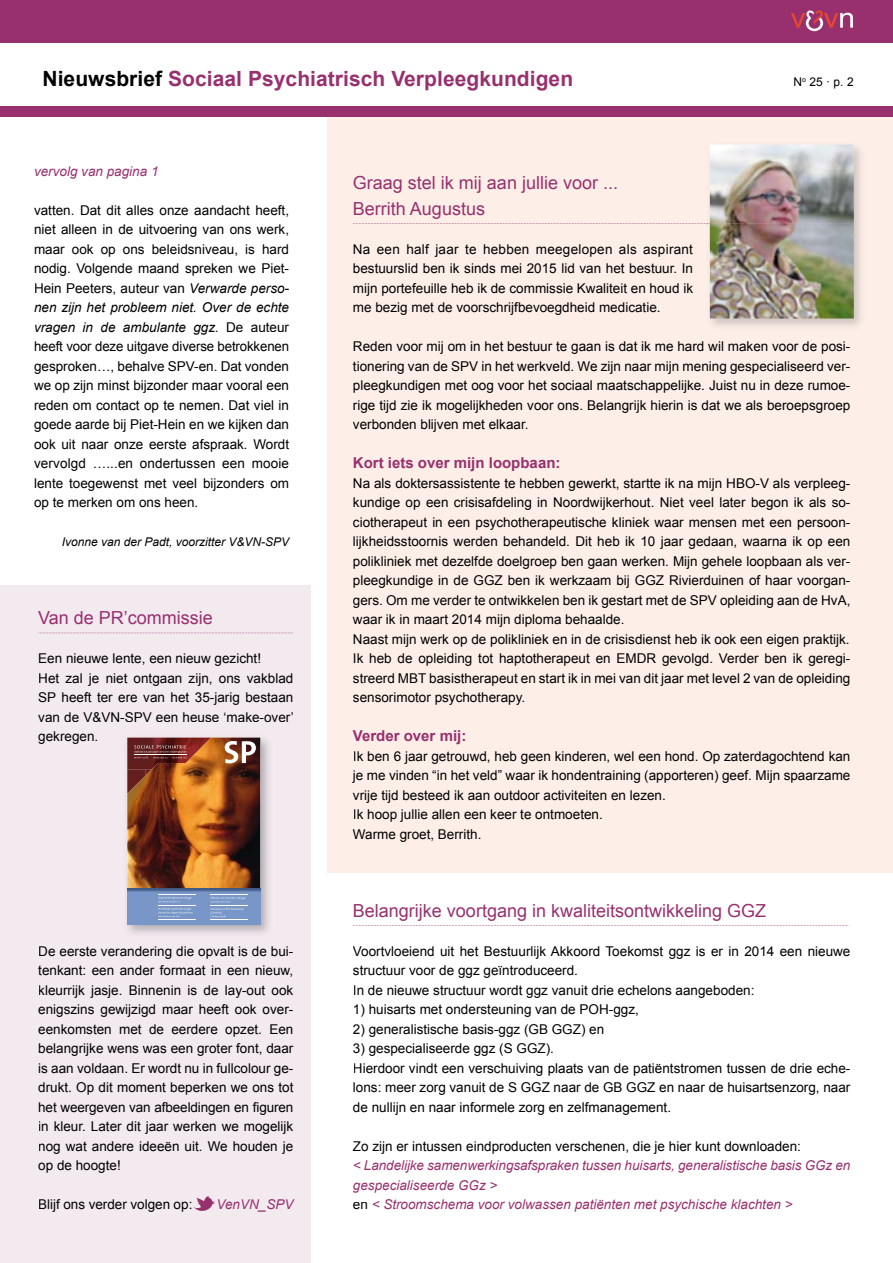
<style>
.page{position:relative;width:893px;height:1263px;background:#fff}
.page>*{position:absolute;margin:0;border:0;box-sizing:border-box;transform-origin:0 0}
.t1{font:700 21px "Arial";letter-spacing:.005em;color:#98306e}
.t2{font:18px/25.5px "Arial";color:#98306e}
.t3{font:700 15px "Arial";color:#98306e}
.t4{font:13.5px/19.5px "Arial";color:#000}
.t5{font:italic 13.5px/19.5px "Arial";color:#98306e}
.t6{font:italic 12px "Arial";color:#000}
.t7{font:12px "Arial";color:#000}
.s1{color:#000}
.s2{font-style:italic}
.s3{font-style:normal;color:#000}
</style>
<div class="page">
<div style="left:327px;top:117px;width:566px;height:756px;background:#fdefe8"></div>
<div style="left:0;top:585px;width:310px;height:678px;background:#f3eaf0"></div>
<div style="left:0;top:0;width:893px;height:43px;background:#98306e"></div>
<svg style="left:791px;top:10px;width:62px;height:21px"></svg>
<div style="left:0;top:106px;width:893px;height:11px;background:#98306e"></div>
<svg style="left:38px;top:633px;width:255px;height:1px"></svg>
<svg style="left:353px;top:925px;width:495px;height:1px"></svg>
<img style="left:710px;top:145px;width:144px;height:174px">
<svg style="left:353px;top:223px;width:498px;height:1px"></svg>
<img style="left:127px;top:739px;width:142px;height:195px">
<img style="left:127px;top:737px;width:133px;height:188px">
<svg style="left:211px;top:908px;width:32px;height:9px"></svg>
<svg style="left:211px;top:897px;width:34px;height:5px"></svg>
<svg style="left:158px;top:897px;width:35px;height:20px"></svg>
<hr style="left:158px;top:905px;width:38px;height:1px;background:#fff">
<hr style="left:210px;top:905px;width:38px;height:1px;background:#fff">
<hr style="left:210px;top:920px;width:38px;height:1px;background:#fff">
<hr style="left:158px;top:920px;width:38px;height:1px;background:#fff">
<hr style="left:210px;top:894px;width:38px;height:1px;background:#fff">
<hr style="left:158px;top:894px;width:38px;height:1px;background:#fff">
<img style="left:127px;top:737px;width:85px;height:151px">
<svg style="left:225px;top:737px;width:38px;height:26px"></svg>
<svg style="left:258px;top:926px;width:5px;height:4px"></svg>
<svg style="left:194px;top:1196px;width:21px;height:15px"></svg>
<h1 class="t1" style="left:43px;top:65px;width:532px"><span class="s1">Nieuwsbrief</span> Sociaal Psychiatrisch Verpleegkundigen</h1>
<p class="t7" style="left:793px;top:74px;width:62px">N<sup>o</sup> 25 · p. 2</p>
<p class="t5" style="left:34px;top:161px;width:126px">vervolg van pagina 1</p>
<p class="t4" style="left:34px;top:200px;width:257px;text-align:justify">vatten. Dat dit alles onze aandacht heeft, niet alleen in de uitvoering van ons werk, maar ook op ons beleidsniveau, is hard nodig. Volgende maand spreken we Piet-Hein Peeters, auteur van <span class="s2">Verwarde perso&shy;nen zijn het probleem niet. Over de echte vragen in de ambulante ggz.</span> De auteur heeft voor deze uitgave diverse betrokkenen gesproken…, behalve SPV-en. Dat vonden we op zijn minst bijzonder maar vooral een reden om contact op te nemen. Dat viel in goede aarde bij Piet-Hein en we kijken dan ook uit naar onze eerste afspraak. Wordt vervolgd …...en ondertussen een mooie lente toegewenst met veel bijzonders om op te merken om ons heen.</p>
<p class="t6" style="left:62px;top:534px;width:229px">Ivonne van der Padt, voorzitter V&amp;VN-SPV</p>
<h2 class="t2" style="left:38px;top:605px;width:176px">Van de PR’commissie</h2>
<p class="t4" style="left:38px;top:649px;width:257px">Een nieuwe lente, een nieuw gezicht!<br>Het zal je niet ontgaan zijn, ons vakblad SP heeft ter ere van het 35-jarig bestaan van de V&amp;VN-SPV een heuse ‘make-over’ gekregen.</p>
<p class="t4" style="left:38px;top:941px;width:257px;text-align:justify">De eerste verandering die opvalt is de bui&shy;tenkant: een ander formaat in een nieuw, kleurrijk jasje. Binnenin is de lay-out ook enigszins gewijzigd maar heeft ook over&shy;eenkomsten met de eerdere opzet. Een belangrijke wens was een groter font, daar is aan voldaan. Er wordt nu in fullcolour ge&shy;drukt. Op dit moment beperken we ons tot het weergeven van afbeeldingen en figuren in kleur. Later dit jaar werken we mogelijk nog wat andere ideeën uit. We houden je op de hoogte!</p>
<p class="t4" style="left:38px;top:1195px;width:156px">Blijf ons verder volgen op:</p>
<p class="t5" style="left:217px;top:1195px;width:78px">VenVN_SPV</p>
<h2 class="t2" style="left:353px;top:170px;width:267px">Graag stel ik mij aan jullie voor ...<br>Berrith Augustus</h2>
<p class="t4" style="left:353px;top:239px;width:342px;text-align:justify">Na een half jaar te hebben meegelopen als aspirant bestuurslid ben ik sinds mei 2015 lid van het bestuur. In mijn portefeuille heb ik de commissie Kwaliteit en houd ik me bezig met de voorschrijfbevoegdheid medicatie.</p>
<p class="t4" style="left:353px;top:337px;width:499px;text-align:justify">Reden voor mij om in het bestuur te gaan is dat ik me hard wil maken voor de posi&shy;tionering van de SPV in het werkveld. We zijn naar mijn mening gespecialiseerd ver&shy;pleegkundigen met oog voor het sociaal maatschappelijke. Juist nu in deze rumoe&shy;rige tijd zie ik mogelijkheden voor ons. Belangrijk hierin is dat we als beroepsgroep verbonden blijven met elkaar.</p>
<p class="t3" style="left:353px;top:453px;width:209px">Kort iets over mijn loopbaan:</p>
<p class="t4" style="left:353px;top:473px;width:499px">Na als doktersassistente te hebben gewerkt, startte ik na mijn HBO-V als verpleeg&shy;kundige op een crisisafdeling in Noordwijkerhout. Niet veel later begon ik als so&shy;ciotherapeut in een psychotherapeutische kliniek waar mensen met een persoon&shy;lijkheidsstoornis werden behandeld. Dit heb ik 10 jaar gedaan, waarna ik op een polikliniek met dezelfde doelgroep ben gaan werken. Mijn gehele loopbaan als ver&shy;pleegkundige in de GGZ ben ik werkzaam bij GGZ Rivierduinen of haar voorgan&shy;gers. Om me verder te ontwikkelen ben ik gestart met de SPV opleiding aan de HvA, waar ik in maart 2014 mijn diploma behaalde.<br>Naast mijn werk op de polikliniek en in de crisisdienst heb ik ook een eigen praktijk.<br>Ik heb de opleiding tot haptotherapeut en EMDR gevolgd. Verder ben ik geregi&shy;streerd MBT basistherapeut en start ik in mei van dit jaar met level 2 van de opleiding sensorimotor psychotherapy.</p>
<p class="t3" style="left:353px;top:726px;width:115px">Verder over mij:</p>
<p class="t4" style="left:353px;top:746px;width:499px">Ik ben 6 jaar getrouwd, heb geen kinderen, wel een hond. Op zaterdagochtend kan je me vinden “in het veld” waar ik hondentraining (apporteren) geef. Mijn spaarzame vrije tijd besteed ik aan outdoor activiteiten en lezen.<br>Ik hoop jullie allen een keer te ontmoeten.<br>Warme groet, Berrith.</p>
<h2 class="t2" style="left:353px;top:898px;width:415px">Belangrijke voortgang in kwaliteitsontwikkeling GGZ</h2>
<p class="t4" style="left:353px;top:941px;width:499px">Voortvloeiend uit het Bestuurlijk Akkoord Toekomst ggz is er in 2014 een nieuwe structuur voor de ggz geïntroduceerd.<br>In de nieuwe structuur wordt ggz vanuit drie echelons aangeboden:</p>
<p class="t4" style="left:353px;top:1000px;width:287px">1) huisarts met ondersteuning van de POH-ggz,</p>
<p class="t4" style="left:353px;top:1019px;width:253px">2) generalistische basis-ggz (GB GGZ) en</p>
<p class="t4" style="left:353px;top:1039px;width:499px">3) gespecialiseerde ggz (S GGZ).<br>Hierdoor vindt een verschuiving plaats van de patiëntstromen tussen de drie eche&shy;lons: meer zorg vanuit de S GGZ naar de GB GGZ en naar de huisartsenzorg, naar de nullijn en naar informele zorg en zelfmanagement.</p>
<p class="t4" style="left:353px;top:1136px;width:449px">Zo zijn er intussen eindproducten verschenen, die je hier kunt downloaden:</p>
<p class="t5" style="left:353px;top:1156px;width:499px">&lt; Landelijke samenwerkingsafspraken tussen huisarts, generalistische basis GGz en gespecialiseerde GGz &gt;<br><span class="s3">en</span> &lt; Stroomschema voor volwassen patiënten met psychische klachten &gt;</p>
</div>
